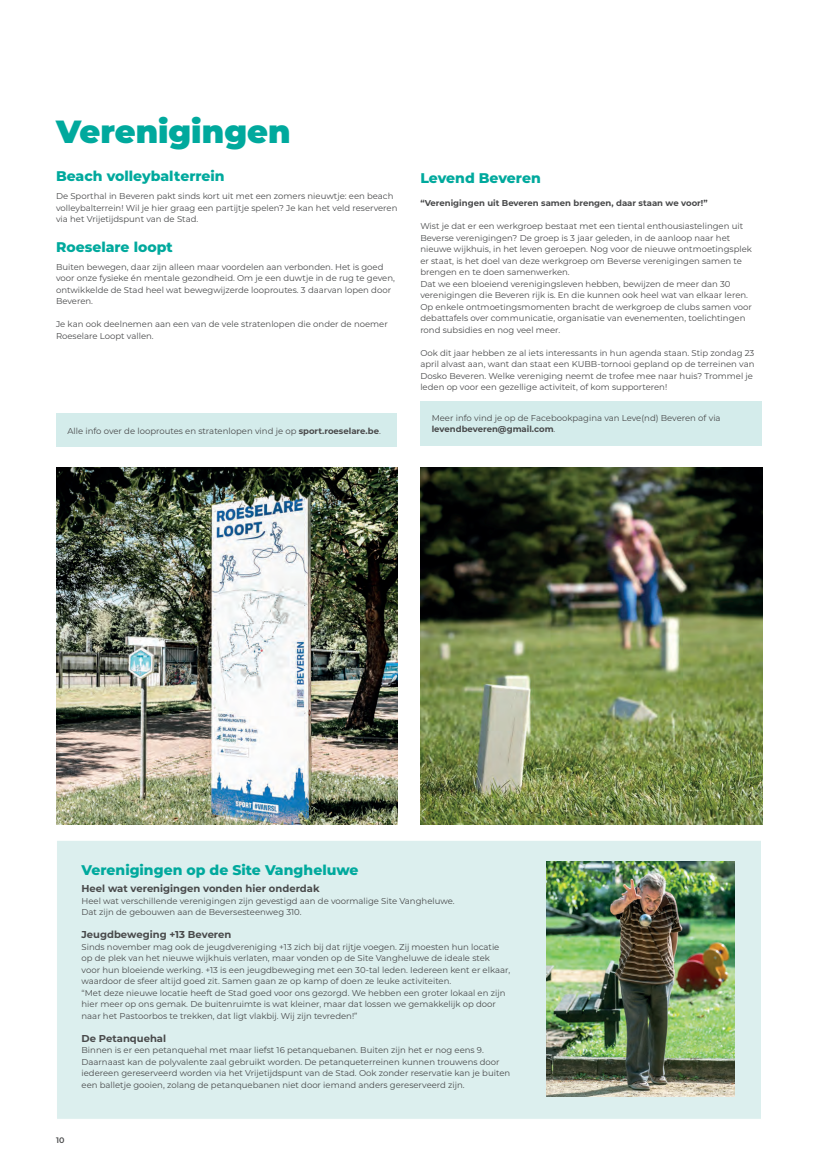
<style>
.page{position:relative;width:820px;height:1176px;background:#fff}
.page>*{position:absolute;margin:0;border:0;box-sizing:border-box;transform-origin:0 0}
.t1{font:900 32px "Montserrat";color:#00a99d}
.t2{font:800 14px "Montserrat";color:#00a99d}
.t3{font:700 10px "Montserrat";color:#494a4b}
.t4{font:8.5px/11.5px "Montserrat";color:#494a4b}
.t5{font:700 8.5px "Montserrat";color:#494a4b}
.t6{font:600 8px "Montserrat";color:#494a4b}
.s1{font-weight:700}
</style>
<div class="page">
<div style="left:56px;top:839px;width:706px;height:280px;background:#dcefee;border:1px solid #fff"></div>
<img style="left:56px;top:467px;width:342px;height:357px">
<div style="left:56px;top:414px;width:340px;height:33px;background:#d4eceb"></div>
<img style="left:420px;top:467px;width:342px;height:357px">
<img style="left:546px;top:861px;width:188px;height:235px">
<div style="left:420px;top:401px;width:342px;height:44px;background:#d4eceb"></div>
<h1 class="t1" style="left:56px;top:108px;width:236px">Verenigingen</h1>
<h2 class="t2" style="left:56px;top:166px;width:170px">Beach volleybalterrein</h2>
<p class="t4" style="left:56px;top:190px;width:343px">De Sporthal in Beveren pakt sinds kort uit met een zomers nieuwtje: een beach volleybalterrein! Wil je hier graag een partijtje spelen? Je kan het veld reserveren via het Vrijetijdspunt van de Stad.</p>
<h2 class="t2" style="left:56px;top:236px;width:118px">Roeselare loopt</h2>
<p class="t4" style="left:56px;top:260px;width:340px">Buiten bewegen, daar zijn alleen maar voordelen aan verbonden. Het is goed voor onze fysieke én mentale gezondheid. Om je een duwtje in de rug te geven, ontwikkelde de Stad heel wat bewegwijzerde looproutes. 3 daarvan lopen door Beveren.</p>
<p class="t4" style="left:56px;top:318px;width:333px">Je kan ook deelnemen aan een van de vele stratenlopen die onder de noemer<br>Roeselare Loopt vallen.</p>
<p class="t4" style="left:67px;top:424px;width:315px">Alle info over de looproutes en stratenlopen vind je op <span class="s1">sport.roeselare.be</span>.</p>
<h2 class="t2" style="left:420px;top:168px;width:122px">Levend Beveren</h2>
<p class="t5" style="left:420px;top:197px;width:289px">“Verenigingen uit Beveren samen brengen, daar staan we voor!”</p>
<p class="t4" style="left:420px;top:220px;width:333px">Wist je dat er een werkgroep bestaat met een tiental enthousiastelingen uit Beverse verenigingen? De groep is 3 jaar geleden, in de aanloop naar het nieuwe wijkhuis, in het leven geroepen. Nog voor de nieuwe ontmoetingsplek er staat, is het doel van deze werkgroep om Beverse verenigingen samen te brengen en te doen samenwerken.<br>Dat we een bloeiend verenigingsleven hebben, bewijzen de meer dan 30 verenigingen die Beveren rijk is. En die kunnen ook heel wat van elkaar leren.<br>Op enkele ontmoetingsmomenten bracht de werkgroep de clubs samen voor debattafels over communicatie, organisatie van evenementen, toelichtingen rond subsidies en nog veel meer.</p>
<p class="t4" style="left:420px;top:346px;width:336px">Ook dit jaar hebben ze al iets interessants in hun agenda staan. Stip zondag 23 april alvast aan, want dan staat een KUBB-tornooi gepland op de terreinen van Dosko Beveren. Welke vereniging neemt de trofee mee naar huis? Trommel je leden op voor een gezellige activiteit, of kom supporteren!</p>
<p class="t4" style="left:432px;top:411px;width:290px">Meer info vind je op de Facebookpagina van Leve(nd) Beveren of via <span class="s1">levendbeveren@gmail.com</span>.</p>
<h2 class="t2" style="left:82px;top:859px;width:278px">Verenigingen op de Site Vangheluwe</h2>
<p class="t3" style="left:82px;top:881px;width:240px">Heel wat verenigingen vonden hier onderdak</p>
<p class="t4" style="left:82px;top:894px;width:375px">Heel wat verschillende verenigingen zijn gevestigd aan de voormalige Site Vangheluwe.<br>Dat zijn de gebouwen aan de Beversesteenweg 310.</p>
<p class="t3" style="left:82px;top:927px;width:151px">Jeugdbeweging +13 Beveren</p>
<p class="t4" style="left:82px;top:940px;width:430px">Sinds november mag ook de jeugdvereniging +13 zich bij dat rijtje voegen. Zij moesten hun locatie op de plek van het nieuwe wijkhuis verlaten, maar vonden op de Site Vangheluwe de ideale stek voor hun bloeiende werking. +13 is een jeugdbeweging met een 30-tal leden. Iedereen kent er elkaar, waardoor de sfeer altijd goed zit. Samen gaan ze op kamp of doen ze leuke activiteiten.<br>“Met deze nieuwe locatie heeft de Stad goed voor ons gezorgd. We hebben een groter lokaal en zijn hier meer op ons gemak. De buitenruimte is wat kleiner, maar dat lossen we gemakkelijk op door naar het Pastoorbos te trekken, dat ligt vlakbij. Wij zijn tevreden!”</p>
<p class="t3" style="left:82px;top:1030px;width:86px">De Petanquehal</p>
<p class="t4" style="left:82px;top:1043px;width:430px">Binnen is er een petanquehal met maar liefst 16 petanquebanen. Buiten zijn het er nog eens 9.<br>Daarnaast kan de polyvalente zaal gebruikt worden. De petanqueterreinen kunnen trouwens door iedereen gereserveerd worden via het Vrijetijdspunt van de Stad. Ook zonder reservatie kan je buiten een balletje gooien, zolang de petanquebanen niet door iemand anders gereserveerd zijn.</p>
<p class="t6" style="left:56px;top:1133px;width:10px">10</p>
</div>
